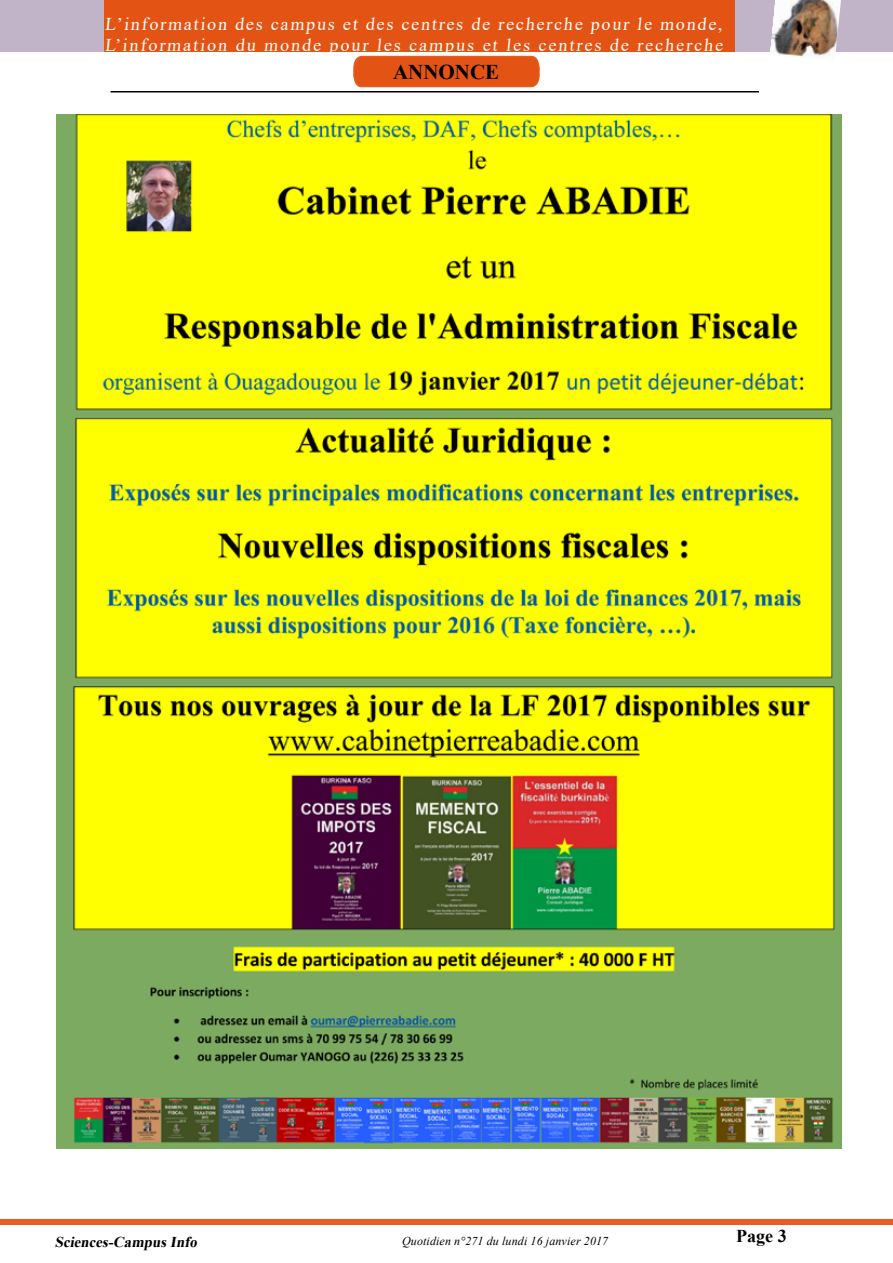
<style>
.page{position:relative;width:893px;height:1263px;background:#fff}
.page>*{position:absolute;margin:0;border:0;box-sizing:border-box;transform-origin:0 0}
.t1{font:700 21px "Times New Roman";color:#000}
.t2{font:18px/21.6px "Times New Roman";letter-spacing:.105em;color:#fff}
.t3{font:700 18px "Times New Roman";color:#000}
.t4{font:italic 700 15px "Times New Roman";color:#000}
.t5{font:italic 12px "Times New Roman";letter-spacing:.01em;color:#000}
</style>
<div class="page">
<div style="left:0;top:1219px;width:893px;height:6px;background:#ea5c24"></div>
<hr style="left:111px;top:91px;width:648px;height:1px;background:#000">
<div style="left:0;top:0;width:893px;height:52px;background:#c2b4c8"></div>
<div style="left:105px;top:0;width:630px;height:52px;background:#e35414"></div>
<img style="left:770px;top:0;width:71px;height:59px">
<svg style="left:353px;top:55px;width:187px;height:33px;background:#e55f24"></svg>
<img style="left:57px;top:114px;width:785px;height:1034px">
<p class="t2" style="left:105px;top:12px;width:622px">L’information des campus et des centres de recherche pour le monde,<br>L’information du monde pour les campus et les centres de recherche</p>
<p class="t1" style="left:393px;top:56px;width:108px">ANNONCE</p>
<p class="t4" style="left:55px;top:1231px;width:147px">Sciences-CampusInfo</p>
<p class="t5" style="left:402px;top:1232px;width:208px">Quotidien n°271 du lundi 16 janvier 2017</p>
<p class="t3" style="left:736px;top:1223px;width:52px">Page 3</p>
</div>
